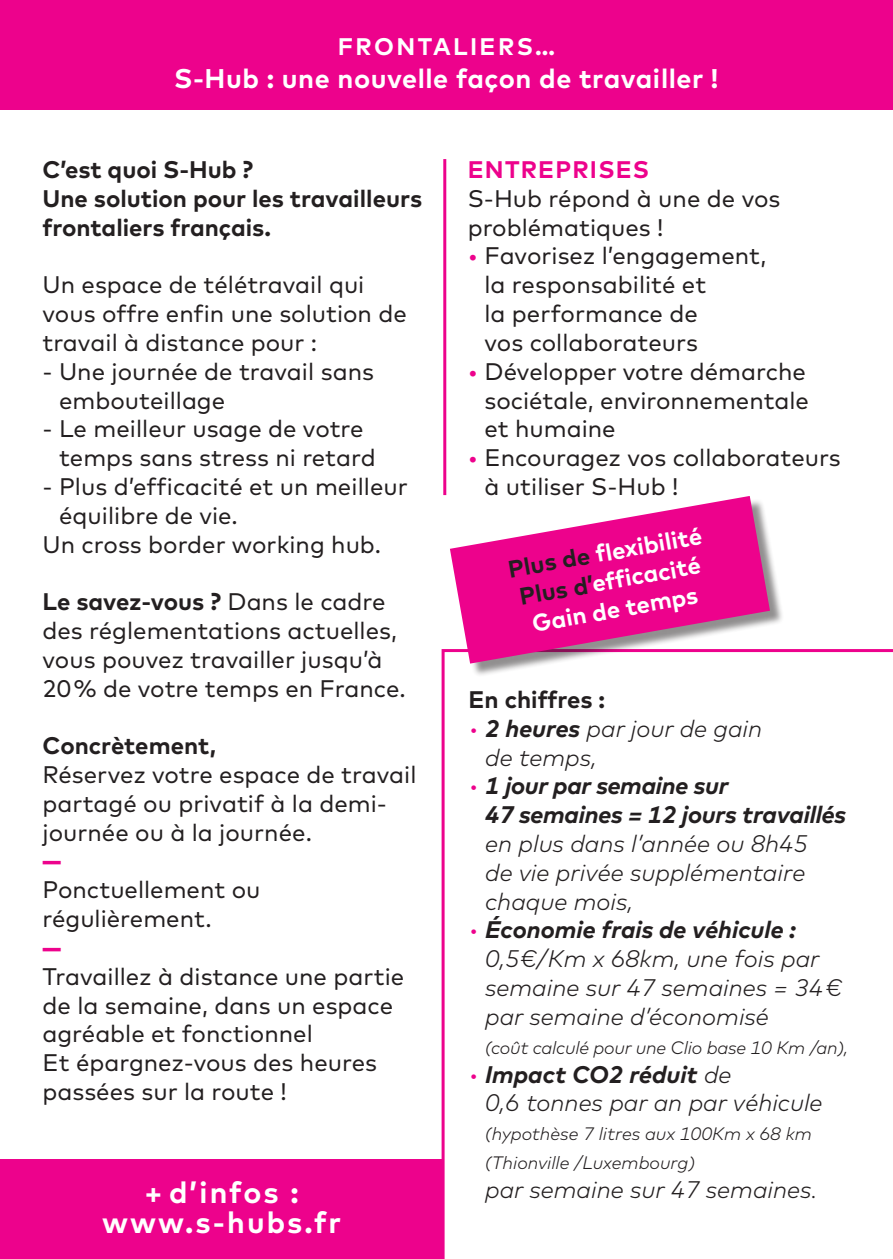
<style>
.page{position:relative;width:893px;height:1259px;background:#fff}
.page>*{position:absolute;margin:0;border:0;box-sizing:border-box;transform-origin:0 0}
.t1{font:700 30px/30px "Mark";letter-spacing:.07em;color:#fff;text-align:center}
.t2{font:700 27px "Mark";letter-spacing:.02em;color:#fff}
.t3{font:24px/28.8px "Mark";color:#231f20}
.t4{font:italic 300 24px/28.8px "Mark";color:#231f20}
.t5{font:700 24px/28.8px "Mark";color:#231f20}
.t6{font:700 24px/28.8px "Mark";letter-spacing:.1em;color:#fff;text-align:center}
.t7{font:italic 700 24px/28.8px "Mark";letter-spacing:-.01em;color:#231f20}
.t8{font:700 24px "Mark";letter-spacing:.05em;color:#ed028c}
.t9{font:900 24px "Mark";color:#ed028c}
.t10{font:italic 300 18px/28.8px "Mark";color:#231f20}
.s1{font-weight:700}
.s2{color:#ed028c}
.s3{color:#231f20}
.s4{font-weight:300;color:#ed028c}
</style>
<div class="page">
<hr style="left:443px;top:159px;width:3px;height:336px;background:#ed028c">
<div style="left:0;top:0;width:893px;height:110px;background:#ed028c"></div>
<svg style="left:442px;top:649px;width:451px;height:610px"></svg>
<div style="left:453px;top:499px;width:331px;height:178px;background:#231f20;opacity:.5"></div>
<svg style="left:450px;top:496px;width:320px;height:167px;fill:#ed028c"></svg>
<div style="left:0;top:1159px;width:443px;height:100px;background:#ed028c"></div>
<p class="t6" style="left:338px;top:33px;width:219px">FRONTALIERS…</p>
<p class="t2" style="left:174px;top:63px;width:546px">S-Hub : une nouvelle façon de travailler !</p>
<p class="t5" style="left:43px;top:155px;width:381px">C’est quoi S-Hub ?<br>Une solution pour les travailleurs frontaliers français.</p>
<p class="t3" style="left:43px;top:271px;width:366px">Un espace de télétravail qui vous offre enfin une solution de travail à distance pour :</p>
<p class="t3" style="left:59px;top:357px;width:316px;text-indent:-17px">- Une journée de travail sans embouteillage</p>
<p class="t3" style="left:59px;top:415px;width:318px;text-indent:-17px">- Le meilleur usage de votre temps sans stress ni retard</p>
<p class="t3" style="left:43px;top:472px;width:367px">- Plus d’efficacité et un meilleur</p>
<p class="t3" style="left:59px;top:501px;width:180px">équilibre de vie.</p>
<p class="t3" style="left:43px;top:530px;width:340px">Un cross border working hub.</p>
<p class="t3" style="left:43px;top:587px;width:365px"><span class="s1">Le savez-vous ?</span> Dans le cadre des réglementations actuelles, vous pouvez travailler jusqu’à<br>20 % de votre temps en France.</p>
<p class="t5" style="left:43px;top:731px;width:175px">Concrètement,</p>
<p class="t3" style="left:43px;top:760px;width:375px">Réservez votre espace de travail partagé ou privatif à la demi&shy;journée ou à la journée.</p>
<p class="t9" style="left:43px;top:847px;width:20px">—</p>
<p class="t3" style="left:43px;top:875px;width:219px">Ponctuellement ou régulièrement.</p>
<p class="t9" style="left:43px;top:933px;width:20px">—</p>
<p class="t3" style="left:43px;top:962px;width:363px">Travaillez à distance une partie de la semaine, dans un espace agréable et fonctionnel<br>Et épargnez-vous des heures passées sur la route !</p>
<p class="t1" style="left:102px;top:1177px;width:241px">+ d’infos : www.s-hubs.fr</p>
<p class="t8" style="left:468px;top:156px;width:183px">ENTREPRISES</p>
<p class="t3" style="left:468px;top:184px;width:314px">S-Hub répond à une de vos problématiques !</p>
<p class="t3" style="left:484px;top:242px;width:284px;text-indent:-17px"><span class="s2">•</span> Favorisez l’engagement, la responsabilité et<br>la performance de<br>vos collaborateurs</p>
<p class="t3" style="left:484px;top:357px;width:326px;text-indent:-17px"><span class="s2">•</span> Développer votre démarche sociétale, environnementale et humaine</p>
<p class="t3" style="left:484px;top:443px;width:358px;text-indent:-17px"><span class="s2">•</span> Encouragez vos collaborateurs à utiliser S-Hub !</p>
<p class="t6" style="left:506px;top:555px;width:198px;rotate:-10deg"><span class="s3">Plus de</span> flexibilité<br><span class="s3">Plus d’</span>efficacité<br>Gain de temps</p>
<p class="t5" style="left:469px;top:685px;width:138px">En chiffres :</p>
<p class="t4" style="left:485px;top:714px;width:279px;text-indent:-17px"><span class="s2">•</span> <span class="s1">2 heures</span> par jour de gain de temps,</p>
<p class="t7" style="left:485px;top:772px;width:362px;text-indent:-17px"><span class="s4">•</span> 1 jour par semaine sur<br>47 semaines = 12 jours travaillés</p>
<p class="t4" style="left:485px;top:829px;width:324px;text-align:justify">en plus dans l’année ou 8h45 de vie privée supplémentaire chaque mois,</p>
<p class="t4" style="left:485px;top:916px;width:358px;text-indent:-17px"><span class="s2">•</span> <span class="s1">Économie frais de véhicule :<br></span>0,5€/Km x 68km, une fois par semaine sur 47 semaines = 34 € par semaine d’économisé</p>
<p class="t10" style="left:485px;top:1033px;width:364px">(coût calculé pour une Clio base 10 Km /an),</p>
<p class="t4" style="left:485px;top:1060px;width:339px;text-indent:-17px"><span class="s2">•</span> <span class="s1">Impact CO2 réduit</span> de<br>0,6 tonnes par an par véhicule</p>
<p class="t10" style="left:485px;top:1119px;width:328px">(hypothèse 7 litres aux 100Km x 68 km (Thionville /Luxembourg)</p>
<p class="t4" style="left:485px;top:1175px;width:334px">par semaine sur 47 semaines.</p>
</div>
